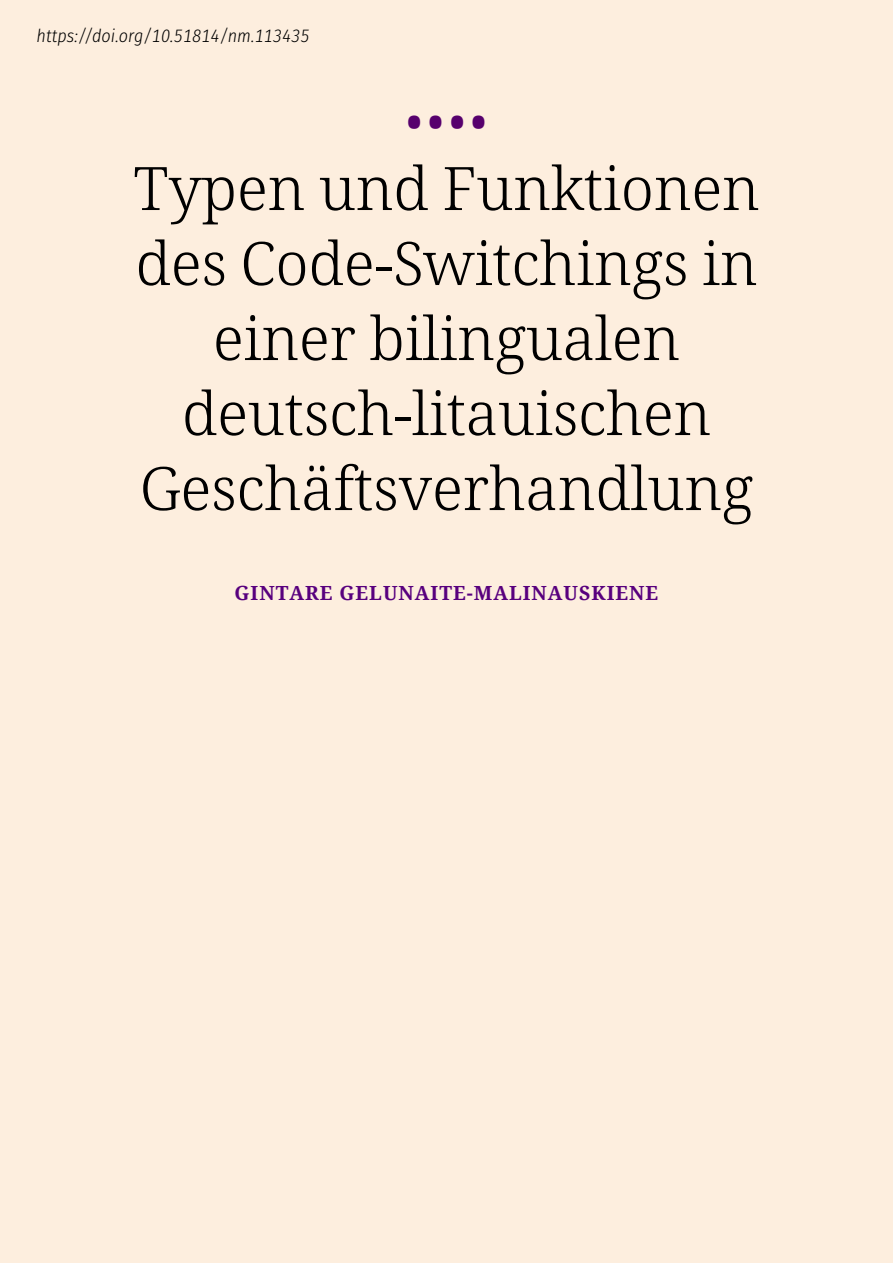
<style>
.page{position:relative;width:893px;height:1263px;background:#fdeede}
.page>*{position:absolute;margin:0;border:0;box-sizing:border-box;transform-origin:0 0}
.t1{font:300 60px/75px "Noto Serif";letter-spacing:-.005em;color:#000;text-align:center}
.t2{font:45px "Noto Serif";color:#58007e}
.t3{font:700 19.5px "Noto Serif";letter-spacing:.05em;color:#58007e}
.t4{font:italic 300 18px "Fira Sans Condensed";letter-spacing:.005em;color:#000}
</style>
<div class="page">
<p class="t4" style="left:37px;top:24px;width:274px">https://doi.org/10.51814/nm.113435</p>
<p class="t2" style="left:406px;top:90px;width:82px">••••</p>
<p class="t1" style="left:133px;top:153px;width:628px">Typen und Funktionen des Code-Switchings in einer bilingualen deutsch-litauischen<br>Geschäftsverhandlung</p>
<p class="t3" style="left:235px;top:579px;width:425px">GINTARE GELUNAITE-MALINAUSKIENE</p>
</div>
